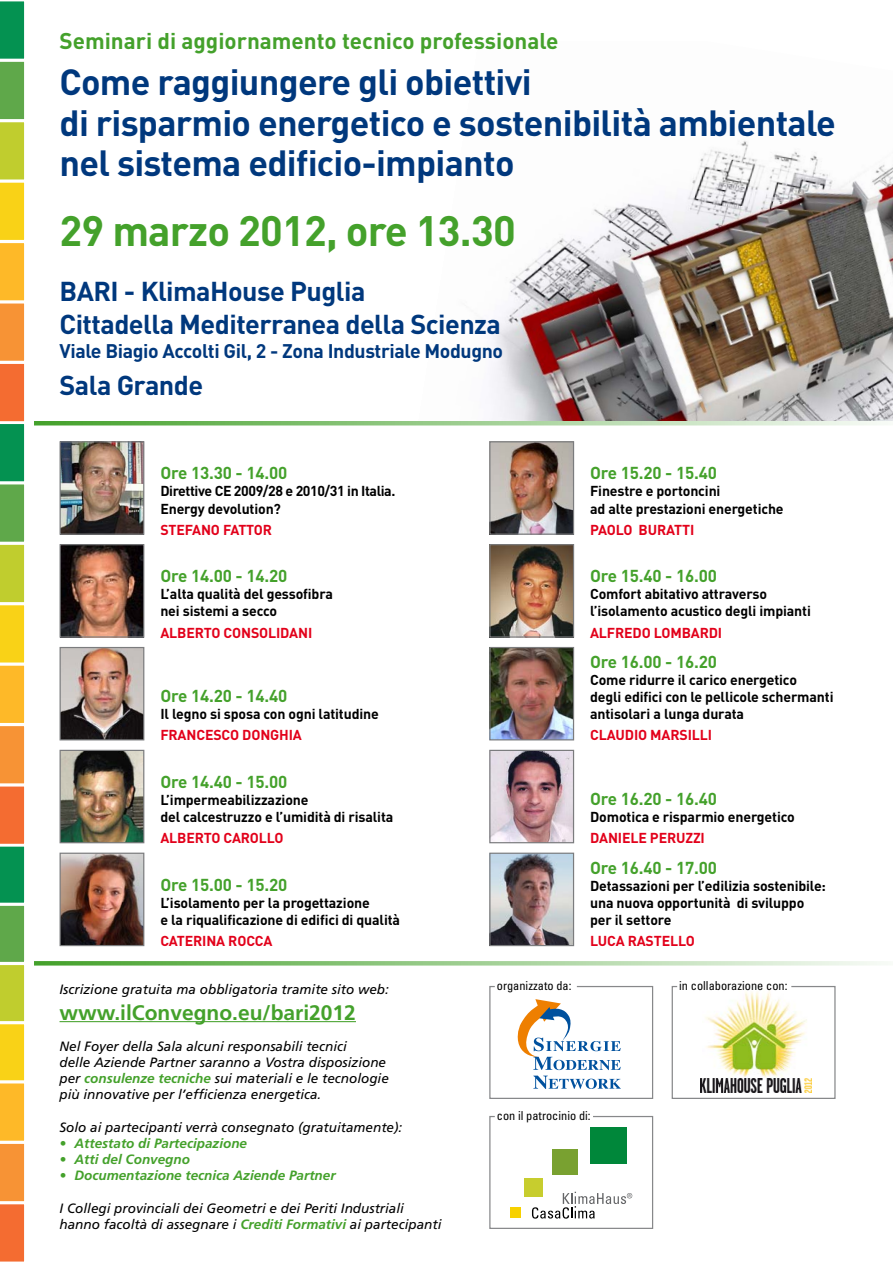
<style>
.page{position:relative;width:893px;height:1263px;background:#fff}
.page>*{position:absolute;margin:0;border:0;box-sizing:border-box;transform-origin:0 0}
.t1{font:700 42px "DIN";letter-spacing:-.02em;color:#44a12b}
.t2{font:700 36px/40.5px "DIN";letter-spacing:-.02em;color:#00387d}
.t3{font:700 27px/32.4px "DIN";letter-spacing:-.02em;color:#00387d}
.t4{font:700 22.5px "DIN";color:#44a12b}
.t5{font:700 21px "Frutiger";color:#44a12b}
.t6{font:700 19.5px "DIN";letter-spacing:-.02em;color:#00387d}
.t7{font:700 17.1px "DIN";letter-spacing:-.01em;color:#44a12b}
.t8{font:700 14.25px/17.1px "DIN";letter-spacing:-.01em;color:#000}
.t9{font:700 14.25px "DIN";letter-spacing:-.01em;color:#e2001a}
.t10{font:700 14.25px/17.1px "DIN";letter-spacing:-.03em;color:#000}
.t11{font:italic 13.5px/16.2px "Frutiger";color:#000}
.t12{font:italic 700 13.5px "Frutiger";color:#44a12b}
.t13{font:condensed 12.3px "Univers";color:#000}
.s1{font-weight:700;color:#44a12b}
</style>
<div class="page">
<img style="left:484px;top:141px;width:409px;height:280px">
<svg style="left:0;top:1px;width:25px;height:1261px;background:#bdae45"></svg>
<hr style="left:60px;top:1021px;width:296px;height:1px;background:#44a12b">
<svg style="left:34px;top:961px;width:847px;height:4px;background:#9dcd91"></svg>
<svg style="left:34px;top:421px;width:847px;height:4px;background:#9ccd8f"></svg>
<svg style="left:489px;top:986px;width:165px;height:113px"></svg>
<svg style="left:671px;top:986px;width:165px;height:113px"></svg>
<svg style="left:489px;top:1116px;width:165px;height:113px"></svg>
<img style="left:491px;top:855px;width:81px;height:89px">
<div style="left:489px;top:853px;width:85px;height:93px;border:1px solid #7b7c7e"></div>
<img style="left:62px;top:855px;width:80px;height:89px">
<div style="left:60px;top:853px;width:84px;height:93px;border:1px solid #7b7c7e"></div>
<img style="left:491px;top:546px;width:81px;height:90px">
<div style="left:489px;top:544px;width:85px;height:94px;border:1px solid #7b7c7e"></div>
<img style="left:491px;top:649px;width:81px;height:89px">
<div style="left:489px;top:647px;width:85px;height:93px;border:1px solid #7b7c7e"></div>
<img style="left:491px;top:443px;width:81px;height:90px">
<div style="left:489px;top:441px;width:85px;height:94px;border:1px solid #7b7c7e"></div>
<img style="left:62px;top:752px;width:80px;height:89px">
<div style="left:60px;top:750px;width:84px;height:93px;border:1px solid #7b7c7e"></div>
<img style="left:62px;top:649px;width:80px;height:89px">
<div style="left:60px;top:647px;width:84px;height:93px;border:1px solid #7b7c7e"></div>
<img style="left:62px;top:443px;width:80px;height:90px">
<div style="left:60px;top:441px;width:84px;height:94px;border:1px solid #7b7c7e"></div>
<img style="left:62px;top:546px;width:80px;height:90px">
<div style="left:60px;top:544px;width:84px;height:94px;border:1px solid #7b7c7e"></div>
<img style="left:491px;top:752px;width:81px;height:89px">
<div style="left:489px;top:750px;width:85px;height:93px;border:1px solid #7b7c7e"></div>
<h3 class="t4" style="left:60px;top:26px;width:500px">Seminari di aggiornamento tecnico professionale</h3>
<h2 class="t2" style="left:60px;top:60px;width:778px">Come raggiungere gli obiettivi<br>di risparmio energetico e sostenibilità ambientale nel sistema edificio-impianto</h2>
<h1 class="t1" style="left:60px;top:204px;width:458px">29 marzo 2012, ore 13.30</h1>
<h3 class="t3" style="left:60px;top:274px;width:443px">BARI - KlimaHouse Puglia<br>Cittadella Mediterranea della Scienza</h3>
<h3 class="t6" style="left:60px;top:338px;width:445px">Viale Biagio Accolti Gil, 2 - Zona Industriale Modugno</h3>
<h3 class="t3" style="left:60px;top:368px;width:145px">Sala Grande</h3>
<p class="t7" style="left:160px;top:462px;width:128px">Ore 13.30 - 14.00</p>
<p class="t10" style="left:160px;top:482px;width:237px">Direttive CE 2009/28 e 2010/31 in Italia.<br>Energy devolution?</p>
<p class="t9" style="left:160px;top:520px;width:104px">Stefano Fattor</p>
<p class="t7" style="left:160px;top:565px;width:128px">Ore 14.00 - 14.20</p>
<p class="t8" style="left:160px;top:585px;width:174px">L’alta qualità del gessofibra nei sistemi a secco</p>
<p class="t9" style="left:160px;top:623px;width:100px">Alb erto Consolida</p>
<p class="t9" style="left:298px;top:623px;width:13px">ni</p>
<p class="t7" style="left:160px;top:685px;width:128px">Ore 14.20 - 14.40</p>
<p class="t8" style="left:160px;top:705px;width:220px">Il legno si sposa con ogni latitudine</p>
<p class="t9" style="left:160px;top:726px;width:63px">Francesco</p>
<p class="t9" style="left:242px;top:726px;width:37px">donghia</p>
<p class="t7" style="left:160px;top:770px;width:128px">Ore 14.40 - 15.00</p>
<p class="t8" style="left:160px;top:791px;width:234px">L’impermeabilizzazione<br>del calcestruzzo e l’umidità di risalita</p>
<p class="t9" style="left:160px;top:829px;width:82px">alb erto Carollo</p>
<p class="t7" style="left:160px;top:873px;width:128px">Ore 15.00 - 15.20</p>
<p class="t8" style="left:160px;top:893px;width:241px">L’isolamento per la progettazione<br>e la riqualificazione di edifici di qualità</p>
<p class="t9" style="left:160px;top:932px;width:78px">CATERIna rocca</p>
<p class="t11" style="left:60px;top:981px;width:331px">Iscrizione gratuita ma obbligatoria tramite sito web:</p>
<h3 class="t5" style="left:60px;top:1000px;width:298px">www.ilConvegno.eu/bari2012</h3>
<p class="t11" style="left:60px;top:1038px;width:331px">Nel Foyer della Sala alcuni responsabili tecnici<br>delle Aziende Partner saranno a Vostra disposizione per <span class="s1">consulenze tecniche</span> sui materiali e le tecnologie più innovative per l’efficienza energetica.</p>
<p class="t11" style="left:60px;top:1119px;width:344px">Solo ai partecipanti verrà consegnato (gratuitamente):</p>
<p class="t12" style="left:60px;top:1135px;width:189px">• Attestato di Partecipazione</p>
<p class="t12" style="left:60px;top:1151px;width:132px">• Atti del Convegno</p>
<p class="t12" style="left:60px;top:1168px;width:278px">• Documentazione tecnica Aziende Partner</p>
<p class="t11" style="left:60px;top:1200px;width:383px">I Collegi provinciali dei Geometri e dei Periti Industriali hanno facoltà di assegnare i <span class="s1">Crediti Formativi</span> ai partecipanti</p>
<p class="t7" style="left:590px;top:462px;width:128px">Ore 15.20 - 15.40</p>
<p class="t8" style="left:590px;top:482px;width:195px">Finestre e portoncini<br>ad alte prestazioni energetiche</p>
<p class="t9" style="left:590px;top:520px;width:106px">PAOLO BURATT I</p>
<p class="t7" style="left:590px;top:565px;width:128px">Ore 15.40 - 16.00</p>
<p class="t8" style="left:590px;top:585px;width:222px">Comfort abitativo attraverso l’isolamento acustico degli impianti</p>
<p class="t9" style="left:590px;top:623px;width:134px">ALFREDO LOMBARDI</p>
<p class="t7" style="left:590px;top:650px;width:128px">Ore 16.00 - 16.20</p>
<p class="t8" style="left:590px;top:671px;width:245px">Come ridurre il carico energetico<br>degli edifici con le pellicole schermanti antisolari a lunga durata</p>
<p class="t9" style="left:590px;top:726px;width:123px">CLAUDIO MARSILLI</p>
<p class="t7" style="left:590px;top:788px;width:128px">Ore 16.20 - 16.40</p>
<p class="t8" style="left:590px;top:808px;width:206px">Domotica e risparmio energetico</p>
<p class="t9" style="left:590px;top:829px;width:103px">Dani ele Peruzzi</p>
<p class="t7" style="left:590px;top:856px;width:128px">Ore 16.40 - 17.00</p>
<p class="t8" style="left:590px;top:876px;width:237px">Detassazioni per l’edilizia sostenibile: una nuova opportunità di sviluppo per il settore</p>
<p class="t9" style="left:590px;top:932px;width:89px">Luca Rastello</p>
<p class="t13" style="left:497px;top:977px;width:76px">organizzato da:</p>
<p class="t13" style="left:679px;top:977px;width:110px">in collaborazione con:</p>
<p class="t13" style="left:497px;top:1107px;width:95px">con il patrocinio di:</p>
</div>
